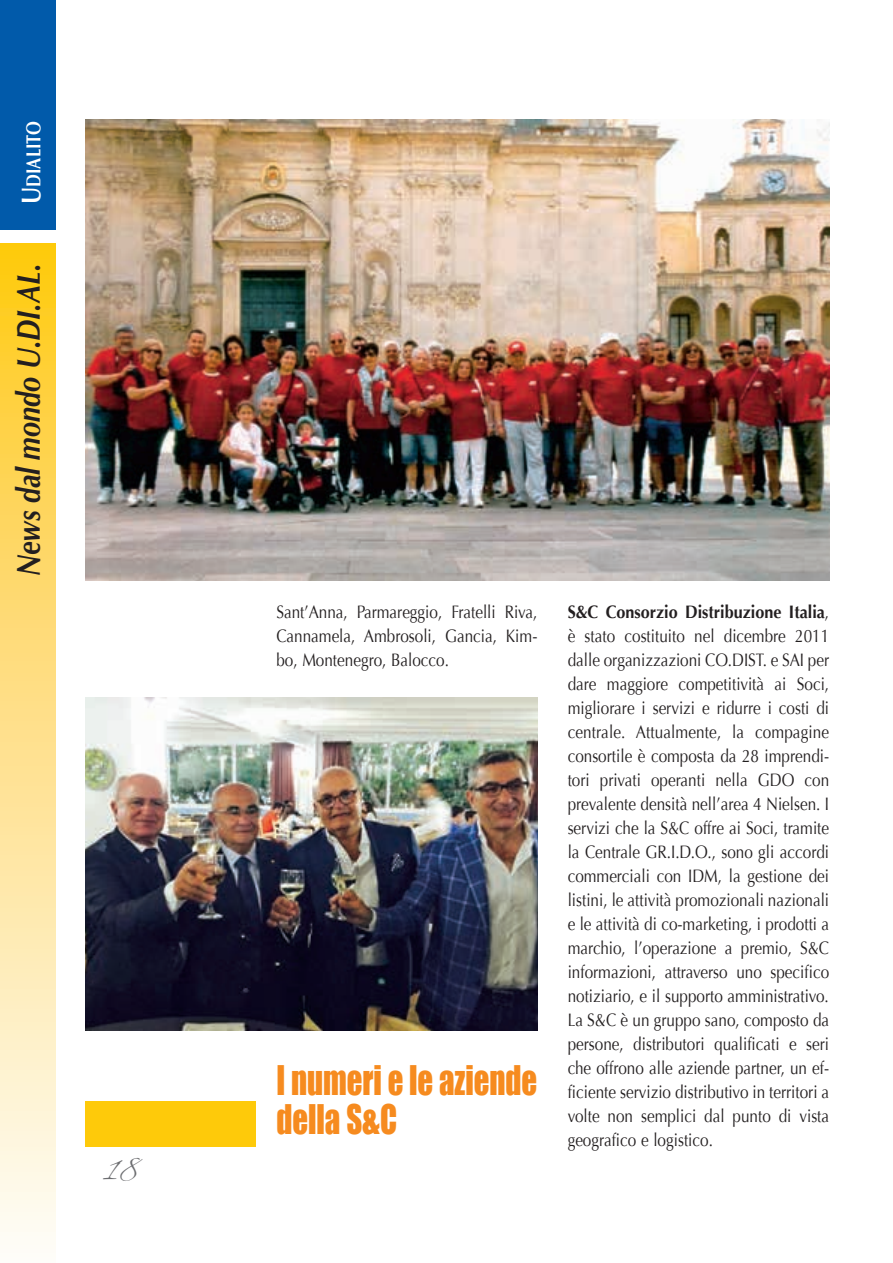
<style>
.page{position:relative;width:893px;height:1263px;background:#fff}
.page>*{position:absolute;margin:0;border:0;box-sizing:border-box;transform-origin:0 0}
.t1{font:37.5px/39px "Impact";color:#f68b1f;scale:.82 1}
.t2{font:36px "Scriptina";color:#6c6d70}
.t3{font:italic 700 33px "Optima";color:#231f20;scale:.82 1}
.t4{font:700 20.25px "Optima";color:#fff;scale:.82 1}
.t5{font:18px/24px "Optima";color:#231f20;text-align:justify;scale:.85 1}
.s1{font-size:27px}
.s2{font-weight:700}
</style>
<div class="page">
<div style="left:85px;top:1101px;width:170px;height:45px;background:#feca0a"></div>
<div style="left:0;top:0;width:55px;height:230px;background:#015aaa"></div>
<svg style="left:0;top:243px;width:55px;height:993px"></svg>
<img style="left:85px;top:119px;width:744px;height:461px">
<img style="left:85px;top:698px;width:453px;height:332px">
<p class="t4" style="left:22px;top:204px;width:103px;rotate:-90deg"><span class="s1">U</span>dialito</p>
<h3 class="t3" style="left:9px;top:576px;width:382px;rotate:-90deg">News dal mondo U.DI.AL.</h3>
<h2 class="t2" style="left:105px;top:1146px;width:37px">18</h2>
<p class="t5" style="left:276px;top:600px;width:309px">Sant’Anna, Parmareggio, Fratelli Riva, Cannamela, Ambrosoli, Gancia, Kim&shy;bo, Montenegro, Balocco.</p>
<h1 class="t1" style="left:276px;top:1060px;width:320px">I numeri e le aziende della S&amp;C</h1>
<p class="t5" style="left:568px;top:600px;width:309px"><span class="s2">S&amp;C Consorzio Distribuzione Italia</span>, è stato costituito nel dicembre 2011 dalle organizzazioni CO.DIST. e SAI per dare maggiore competitività ai Soci, migliorare i servizi e ridurre i costi di centrale. Attualmente, la compagine consortile è composta da 28 imprendi&shy;tori privati operanti nella GDO con prevalente densità nell’area 4 Nielsen. I servizi che la S&amp;C offre ai Soci, tramite la Centrale GR.I.D.O., sono gli accordi commerciali con IDM, la gestione dei listini, le attività promozionali nazionali e le attività di co-marketing, i prodotti a marchio, l’operazione a premio, S&amp;C informazioni, attraverso uno specifico notiziario, e il supporto amministrativo.<br>La S&amp;C è un gruppo sano, composto da persone, distributori qualificati e seri che offrono alle aziende partner, un ef&shy;ficiente servizio distributivo in territori a volte non semplici dal punto di vista geografico e logistico.</p>
</div>
